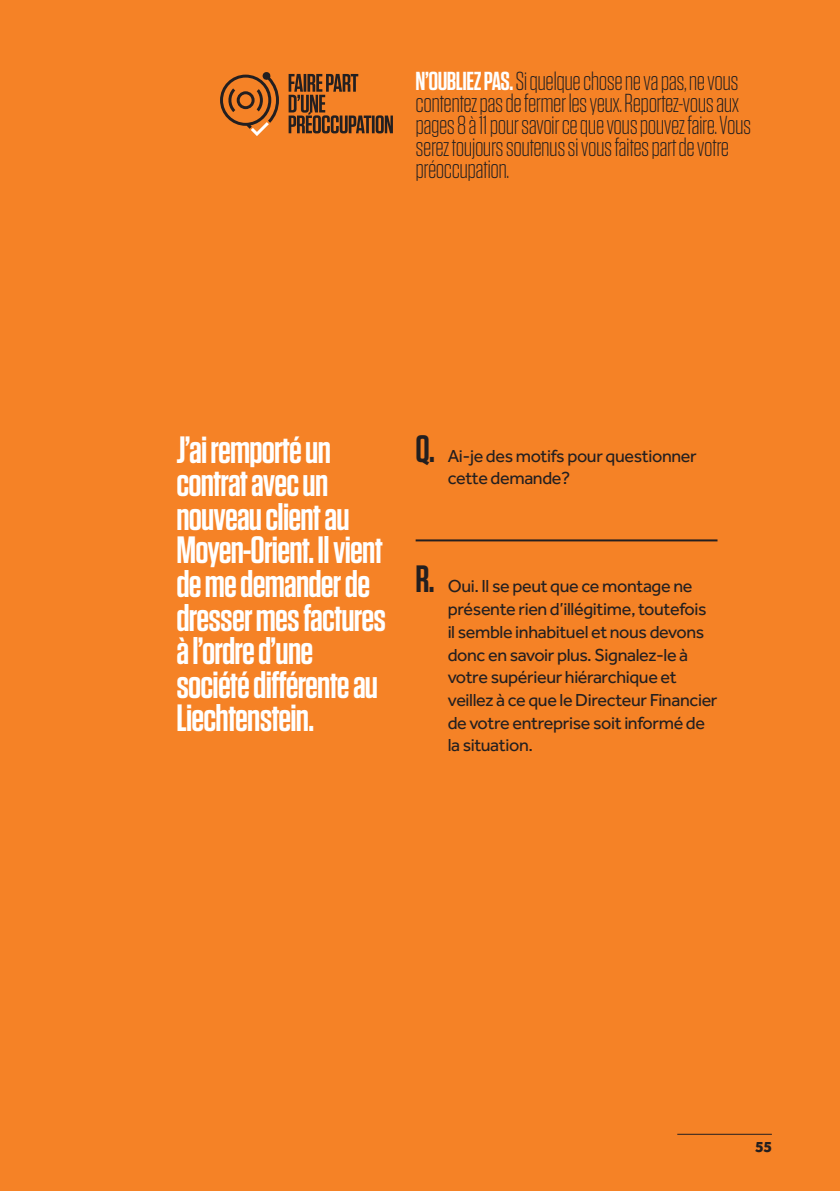
<style>
.page{position:relative;width:840px;height:1191px;background:#fff}
.page>*{position:absolute;margin:0;border:0;box-sizing:border-box;transform-origin:0 0}
.t1{font:600 38px/33.6px "Tungsten";letter-spacing:-.02em;color:#fff}
.t2{font:300 26px/22px "Tungsten";letter-spacing:-.02em;color:#231f20}
.t3{font:18px/22.6px "Effra";letter-spacing:-.02em;color:#231f20}
.t4{font:800 16px "Effra";color:#231f20}
.s1{font-weight:600;color:#fff}
.s2{font-family:"Tungsten";font-weight:600;font-size:38px}
</style>
<div class="page">
<div style="left:0;top:0;width:839px;height:1191px;background:#f58226"></div>
<hr style="left:415px;top:539px;width:302px;height:2px;background:#231f20">
<svg style="left:220px;top:72px;width:59px;height:64px"></svg>
<svg style="left:288px;top:74px;width:104px;height:59px"></svg>
<hr style="left:677px;top:1134px;width:94px;height:1px;background:#231f20">
<h2 class="t2" style="left:415px;top:70px;width:337px"><span class="s1">N’OUBLIEZ PAS.</span> Si quelque chose ne va pas, ne vous contentez pas de fermer les yeux. Reportez-vous aux pages 8 à 11 pour savoir ce que vous pouvez faire. Vous serez toujours soutenus si vous faites part de votre préoccupation.</h2>
<h1 class="t1" style="left:176px;top:433px;width:211px">J’ai remporté un contrat avec un nouveau client au<br>Moyen-Orient. Il vient de me demander de dresser mes factures à l’ordre d’une société différente au<br>Liechtenstein.</h1>
<p class="t3" style="left:447px;top:444px;width:250px;text-indent:-32px"><span class="s2">Q.</span> Ai-je des motifs pour questionner cette demande?</p>
<p class="t3" style="left:447px;top:575px;width:271px;text-indent:-32px"><span class="s2">R.</span> Oui. Il se peut que ce montage ne présente rien d’illégitime, toutefois il semble inhabituel et nous devons donc en savoir plus. Signalez-le à votre supérieur hiérarchique et veillez à ce que le Directeur Financier de votre entreprise soit informé de la situation.</p>
<p class="t4" style="left:755px;top:1137px;width:18px">55</p>
</div>
